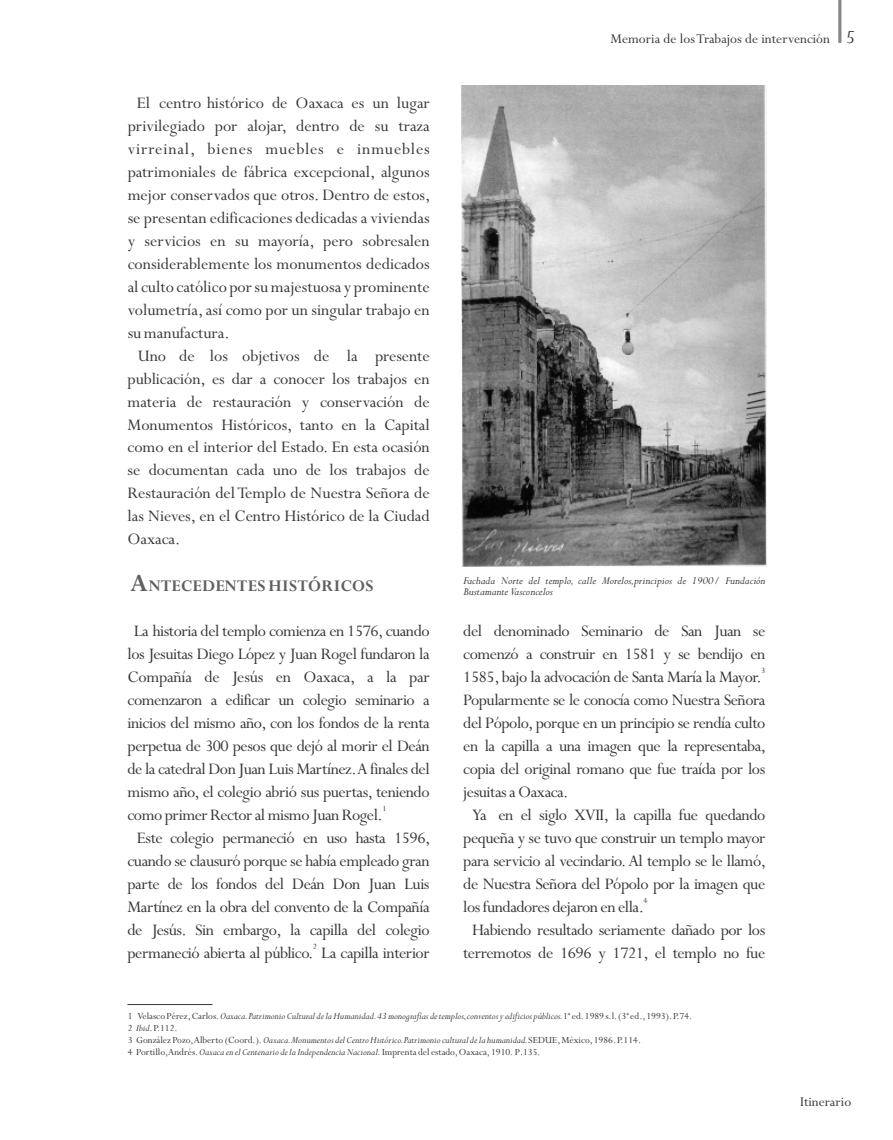
<style>
.page{position:relative;width:893px;height:1140px;background:#fff}
.page>*{position:absolute;margin:0;border:0;box-sizing:border-box;transform-origin:0 0}
.t1{font:18px/23px "Perpetua";letter-spacing:-.025em;color:#373435;text-align:center}
.t2{font:18px "Perpetua";color:#373435}
.t3{font:18px "Perpetua";letter-spacing:-.005em;color:#373435}
.t4{font:18px "Perpetua";letter-spacing:.045em;color:#373435}
.t5{font:700 18px "Perpetua";letter-spacing:.02em;color:#606062}
.t6{font:15px "Perpetua";color:#373435}
.t7{font:italic 12px/10.9px "Perpetua";color:#373435}
.t8{font:italic 10.5px/12px "Perpetua";color:#373435}
.t9{font:9px "Perpetua";color:#373435}
.s1{font-size:27px}
.s2{font-family:"Perpetua Titling";font-weight:300;font-size:16.5px}
.s3{font-style:normal}
</style>
<div class="page">
<hr style="left:838px;top:0;width:3px;height:43px;background:#848688">
<hr style="left:127px;top:1004px;width:85px;height:1px;background:#373435">
<img style="left:462px;top:85px;width:304px;height:481px">
<p class="t2" style="left:137px;top:97px;width:295px">El centro histórico de Oaxaca es un lugar</p>
<p class="t2" style="left:128px;top:120px;width:304px">privilegiado por alojar, dentro de su traza</p>
<p class="t4" style="left:128px;top:143px;width:304px">virreinal, bienes muebles e inmuebles</p>
<p class="t2" style="left:128px;top:166px;width:304px">patrimoniales de fábrica excepcional, algunos</p>
<p class="t2" style="left:128px;top:189px;width:304px">mejor conservados que otros. Dentro de estos,</p>
<p class="t2" style="left:128px;top:211px;width:304px">se presentan edificaciones dedicadas a viviendas</p>
<p class="t2" style="left:128px;top:234px;width:304px">y servicios en su mayoría, pero sobresalen</p>
<p class="t2" style="left:128px;top:257px;width:304px">considerablemente los monumentos dedicados</p>
<p class="t2" style="left:128px;top:280px;width:304px">al culto católico por su majestuosa y prominente</p>
<p class="t2" style="left:128px;top:303px;width:304px">volumetría,así como por un singular trabajo en</p>
<p class="t2" style="left:128px;top:326px;width:103px">su manufactura.</p>
<p class="t3" style="left:138px;top:349px;width:293px">Uno de los objetivos de la presente</p>
<p class="t3" style="left:128px;top:372px;width:304px">publicación, es dar a conocer los trabajos en</p>
<p class="t3" style="left:128px;top:395px;width:304px">materia de restauración y conservación de</p>
<p class="t3" style="left:128px;top:418px;width:304px">Monumentos Históricos, tanto en la Capital</p>
<p class="t3" style="left:128px;top:441px;width:304px">como en el interior del Estado. En esta ocasión</p>
<p class="t3" style="left:128px;top:464px;width:304px">se documentan cada uno de los trabajos de</p>
<p class="t3" style="left:128px;top:487px;width:304px">Restauración del Templo de Nuestra Señora de</p>
<p class="t3" style="left:128px;top:510px;width:304px">las Nieves, en el Centro Histórico de la Ciudad</p>
<p class="t1" style="left:128px;top:530px;width:54px">Oaxaca.</p>
<p class="t5" style="left:130px;top:579px;width:245px"><span class="s1">A</span>NTECEDENTES HISTÓRICOS</p>
<p class="t1" style="left:128px;top:621px;width:304px">La historia del templo comienza en 1576,cuando los Jesuitas Diego López y Juan Rogel fundaron la Compañía de Jesús en Oaxaca, a la par comenzaron a edificar un colegio seminario a inicios del mismo año, con los fondos de la renta perpetua de 300 pesos que dejó al morir el Deán de la catedral Don Juan Luis Martínez.A finales del mismo año, el colegio abrió sus puertas, teniendo</p>
<p class="t9" style="left:382px;top:805px;width:6px">1</p>
<p class="t1" style="left:128px;top:805px;width:257px">como primer Rector al mismo Juan Rogel.</p>
<p class="t1" style="left:137px;top:828px;width:295px">Este colegio permaneció en uso hasta 1596,</p>
<p class="t1" style="left:128px;top:851px;width:304px">cuando se clausuró porque se había empleado gran</p>
<p class="t1" style="left:128px;top:874px;width:304px">parte de los fondos del Deán Don Juan Luis</p>
<p class="t1" style="left:128px;top:897px;width:304px">Martínez en la obra del convento de la Compañía</p>
<p class="t1" style="left:128px;top:920px;width:304px">de Jesús. Sin embargo, la capilla del colegio</p>
<p class="t9" style="left:313px;top:943px;width:6px">2</p>
<p class="t1" style="left:127px;top:943px;width:304px">permaneció abierta al público. La capilla interior</p>
<p class="t6" style="left:610px;top:33px;width:246px">Memoria de los Trabajos de intervención <span class="s2">5</span></p>
<p class="t7" style="left:463px;top:576px;width:304px">Fachada Norte del templo, calle Morelos,principios de 1900/ Fundación<br>Bustamante Vasconcelos</p>
<p class="t1" style="left:463px;top:621px;width:304px;text-align:left">del denominado Seminario de San Juan se comenzó a construir en 1581 y se bendijo en</p>
<p class="t9" style="left:761px;top:667px;width:6px">3</p>
<p class="t1" style="left:463px;top:667px;width:300px">1585, bajo la advocación de Santa María la Mayor.</p>
<p class="t1" style="left:463px;top:690px;width:304px">Popularmente se le conocía como Nuestra Señora</p>
<p class="t1" style="left:463px;top:713px;width:304px">del Pópolo, porque en un principio se rendía culto</p>
<p class="t1" style="left:463px;top:736px;width:304px">en la capilla a una imagen que la representaba,</p>
<p class="t1" style="left:463px;top:759px;width:304px">copia del original romano que fue traída por los</p>
<p class="t1" style="left:463px;top:782px;width:107px">jesuitas a Oaxaca.</p>
<p class="t1" style="left:472px;top:805px;width:295px">Ya en el siglo XVII, la capilla fue quedando</p>
<p class="t1" style="left:463px;top:828px;width:304px">pequeña y se tuvo que construir un templo mayor</p>
<p class="t1" style="left:463px;top:851px;width:304px">para servicio al vecindario.Al templo se le llamó,</p>
<p class="t1" style="left:463px;top:874px;width:304px">de Nuestra Señora del Pópolo por la imagen que</p>
<p class="t9" style="left:643px;top:897px;width:6px">4</p>
<p class="t1" style="left:463px;top:897px;width:182px">los fundadores dejaron en ella.</p>
<p class="t1" style="left:472px;top:920px;width:295px">Habiendo resultado seriamente dañado por los</p>
<p class="t1" style="left:463px;top:943px;width:304px">terremotos de 1696 y 1721, el templo no fue</p>
<p class="t8" style="left:128px;top:1011px;width:566px"><span class="s3">1 Velasco Pérez,Carlos.</span>Oaxaca.Patrimonio Cultural de la Humanidad.43 monografías de templos,conventos y edificios públicos.<span class="s3">1ª ed.1989 s.l.(3ª ed.,1993).P.74.<br>2</span> Ibid<span class="s3">.P.112.<br>3 González Pozo,Alberto (Coord.).</span>Oaxaca.Monumentos del Centro Histórico.Patrimonio cultural de la humanidad.<span class="s3">SEDUE,México,1986.P.114.<br>4 Portillo,Andrés.</span>Oaxaca en el Centenario de la Independencia Nacional. <span class="s3">Imprenta del estado,Oaxaca,1910. P.135.</span></p>
<p class="t6" style="left:800px;top:1096px;width:53px">Itinerario</p>
</div>
